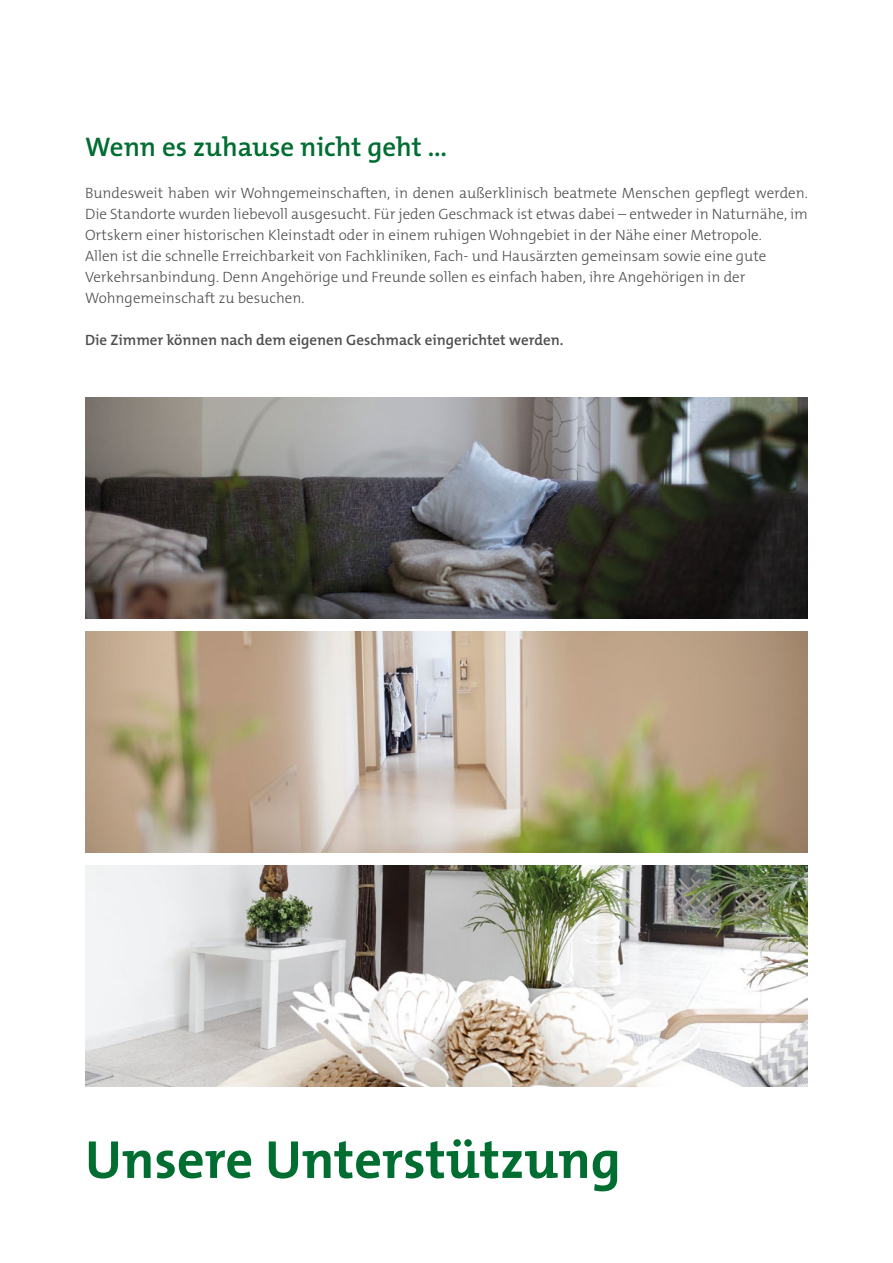
<style>
.page{position:relative;width:893px;height:1263px;background:#fff}
.page>*{position:absolute;margin:0;border:0;box-sizing:border-box;transform-origin:0 0}
.t1{font:700 54px "The Mix B7";color:#006d31}
.t2{font:600 27px "The Mix B6";color:#006d31}
.t3{font:300 15px/21px "The Mix B3";color:#4f4d4d}
.t4{font:600 15px "The Mix B6";color:#4f4d4d}
</style>
<div class="page">
<img style="left:85px;top:398px;width:723px;height:221px">
<img style="left:85px;top:631px;width:723px;height:222px">
<img style="left:85px;top:865px;width:723px;height:221px">
<h2 class="t2" style="left:85px;top:133px;width:363px">Wenn es zuhause nicht geht ...</h2>
<p class="t3" style="left:85px;top:183px;width:724px">Bundesweit haben wir Wohngemeinschaften, in denen außerklinisch beatmete Menschen gepflegt werden.<br>Die Standorte wurden liebevoll ausgesucht. Für jeden Geschmack ist etwas dabei – entweder in Naturnähe, im Ortskern einer historischen Kleinstadt oder in einem ruhigen Wohngebiet in der Nähe einer Metropole.<br>Allen ist die schnelle Erreichbarkeit von Fachkliniken, Fach- und Hausärzten gemeinsam sowie eine gute Verkehrsanbindung. Denn Angehörige und Freunde sollen es einfach haben, ihre Angehörigen in der Wohngemeinschaft zu besuchen.</p>
<p class="t4" style="left:85px;top:332px;width:480px">Die Zimmer können nach dem eigenen Geschmack eingerichtet werden.</p>
<h1 class="t1" style="left:85px;top:1131px;width:537px">Unsere Unterstützung</h1>
</div>
